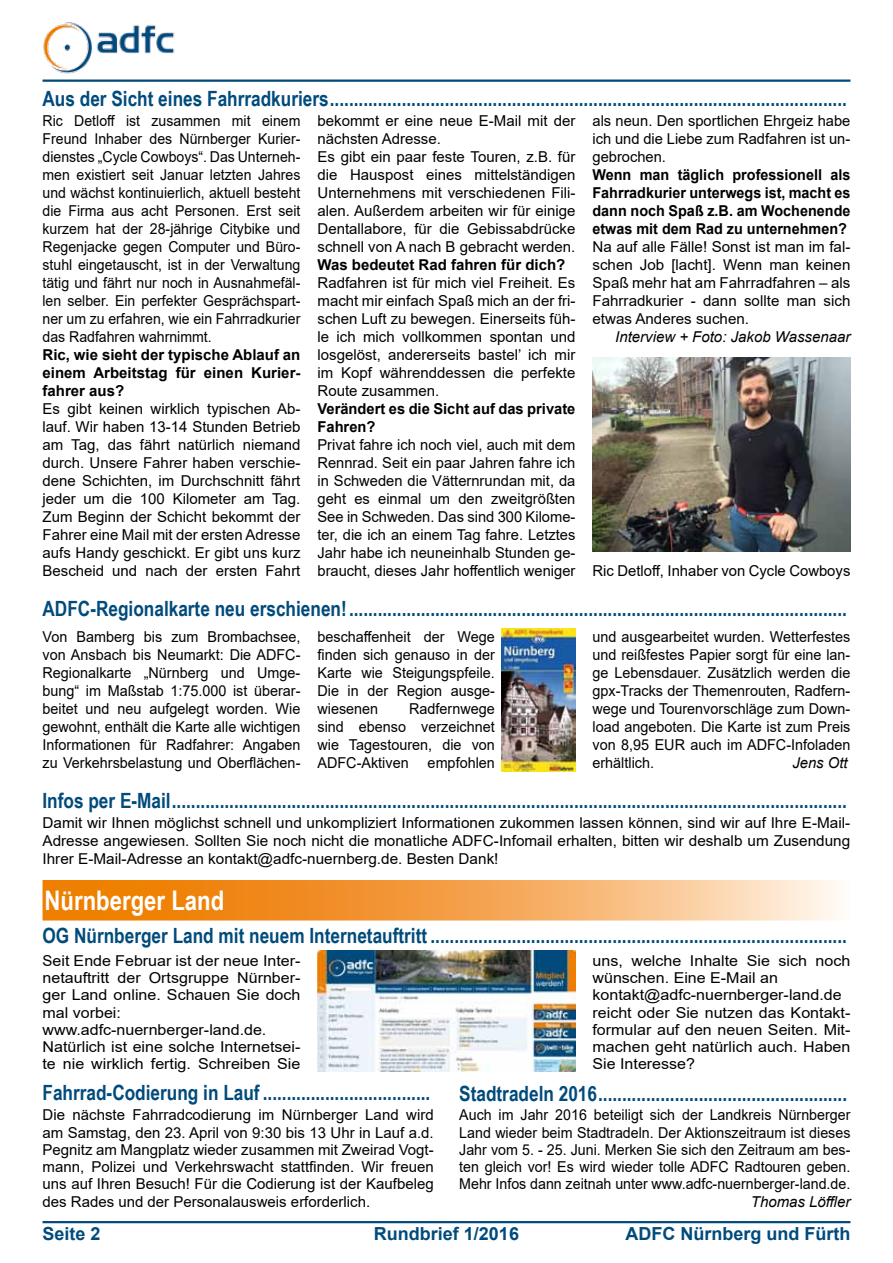
<style>
.page{position:relative;width:893px;height:1263px;background:#fff}
.page>*{position:absolute;margin:0;border:0;box-sizing:border-box;transform-origin:0 0}
.t1{font:700 27px "Arial Narrow";color:#fff}
.t2{font:700 21px "Arial Narrow";color:#004b7c}
.t3{font:700 18px "Arial";color:#004b7c}
.t4{font:15px/18px "Arial";color:#000;text-align:justify}
.t5{font:15px/18px "Arial";color:#000;text-align:justify;scale:.96 1}
.t6{font:15px/18px "Arial";color:#000;text-align:justify;scale:.94 1}
.t7{font:15px/17.2px "Arial";color:#000;text-align:justify;scale:.95 1}
.t8{font:15px/17.2px "Arial";color:#000;scale:1.07 1}
.t9{font:700 15px/18px "Arial";color:#000;text-align:justify}
.t10{font:700 15px/18px "Arial";color:#000;text-align:justify;scale:.96 1}
.t11{font:italic 15px "Arial";color:#000}
</style>
<div class="page">
<hr style="left:43px;top:1221px;width:807px;height:2px;background:#004b7c">
<hr style="left:43px;top:80px;width:807px;height:2px;background:#004b7c">
<img style="left:43px;top:22px;width:132px;height:52px">
<svg style="left:43px;top:880px;width:795px;height:40px;background:#f4a754"></svg>
<img style="left:317px;top:951px;width:258px;height:120px">
<img style="left:592px;top:358px;width:258px;height:193px">
<img style="left:501px;top:628px;width:74px;height:144px">
<h2 class="t2" style="left:43px;top:86px;width:806px">Aus der Sicht eines Fahrradkuriers............................................................................................................</h2>
<p class="t6" style="left:43px;top:112px;width:276px">Ric Detloff ist zusammen mit einem Freund Inhaber des Nürnberger Kurier&shy;dienstes „Cycle Cowboys“. Das Unterneh&shy;men existiert seit Januar letzten Jahres und wächst kontinuierlich, aktuell besteht die Firma aus acht Personen. Erst seit kurzem hat der 28-jährige Citybike und Regenjacke gegen Computer und Büro&shy;stuhl eingetauscht, ist in der Verwaltung tätig und fährt nur noch in Ausnahmefäl&shy;len selber. Ein perfekter Gesprächspart&shy;ner um zu erfahren, wie ein Fahrradkurier das Radfahren wahrnimmt.</p>
<p class="t9" style="left:43px;top:346px;width:259px">Ric, wie sieht der typische Ablauf an einem Arbeitstag für einen Kurier&shy;fahrer aus?</p>
<p class="t4" style="left:43px;top:400px;width:259px">Es gibt keinen wirklich typischen Ab&shy;lauf. Wir haben 13-14 Stunden Betrieb am Tag, das fährt natürlich niemand durch. Unsere Fahrer haben verschie&shy;dene Schichten, im Durchschnitt fährt jeder um die 100 Kilometer am Tag.<br>Zum Beginn der Schicht bekommt der Fahrer eine Mail mit der ersten Adresse aufs Handy geschickt. Er gibt uns kurz Bescheid und nach der ersten Fahrt</p>
<p class="t4" style="left:317px;top:112px;width:259px;text-align:left">bekommt er eine neue E-Mail mit der nächsten Adresse.<br>Es gibt ein paar feste Touren, z.B. für die Hauspost eines mittelständigen Unternehmens mit verschiedenen Fili&shy;alen. Außerdem arbeiten wir für einige Dentallabore, für die Gebissabdrücke schnell von A nach B gebracht werden.</p>
<p class="t9" style="left:317px;top:256px;width:249px">Was bedeutet Rad fahren für dich?</p>
<p class="t4" style="left:317px;top:274px;width:259px">Radfahren ist für mich viel Freiheit. Es macht mir einfach Spaß mich an der fri&shy;schen Luft zu bewegen. Einerseits füh&shy;le ich mich vollkommen spontan und losgelöst, andererseits bastel’ ich mir im Kopf währenddessen die perfekte Route zusammen.</p>
<p class="t9" style="left:317px;top:400px;width:259px">Verändert es die Sicht auf das private<br>Fahren?</p>
<p class="t4" style="left:317px;top:436px;width:259px">Privat fahre ich noch viel, auch mit dem Rennrad. Seit ein paar Jahren fahre ich in Schweden die Vätternrundan mit, da geht es einmal um den zweitgrößten See in Schweden. Das sind 300 Kilome&shy;ter, die ich an einem Tag fahre. Letztes Jahr habe ich neuneinhalb Stunden ge&shy;braucht, dieses Jahr hoffentlich weniger</p>
<p class="t4" style="left:592px;top:112px;width:259px">als neun. Den sportlichen Ehrgeiz habe ich und die Liebe zum Radfahren ist un&shy;gebrochen.</p>
<p class="t10" style="left:592px;top:166px;width:270px">Wenn man täglich professionell als Fahrradkurier unterwegs ist, macht es dann noch Spaß z.B. am Wochenende etwas mit dem Rad zu unternehmen?</p>
<p class="t4" style="left:592px;top:238px;width:259px">Na auf alle Fälle! Sonst ist man im fal&shy;schen Job [lacht]. Wenn man keinen Spaß mehr hat am Fahrradfahren – als Fahrradkurier - dann sollte man sich etwas Anderes suchen.</p>
<p class="t11" style="left:615px;top:327px;width:237px">Interview + Foto: Jakob Wassenaar</p>
<p class="t4" style="left:592px;top:562px;width:259px">Ric Detloff, Inhaber von Cycle Cowboys</p>
<h2 class="t2" style="left:43px;top:596px;width:806px">ADFC-Regionalkarte neu erschienen!........................................................................................................</h2>
<p class="t5" style="left:43px;top:628px;width:270px">Von Bamberg bis zum Brombachsee, von Ansbach bis Neumarkt: Die ADFC-Regionalkarte „Nürnberg und Umge&shy;bung“ im Maßstab 1:75.000 ist überar&shy;beitet und neu aufgelegt worden. Wie gewohnt, enthält die Karte alle wichtigen Informationen für Radfahrer: Angaben zu Verkehrsbelastung und Oberflächen-</p>
<p class="t5" style="left:317px;top:628px;width:186px">beschaffenheit der Wege finden sich genauso in der Karte wie Steigungspfeile.<br>Die in der Region ausge&shy;wiesenen</p>
<p class="t5" style="left:317px;top:700px;width:186px;text-indent:92px">Radfernwege sind ebenso verzeichnet wie Tagestouren, die von ADFC-Aktiven</p>
<p class="t5" style="left:428px;top:754px;width:72px">empfohlen</p>
<p class="t5" style="left:592px;top:628px;width:270px">und ausgearbeitet wurden. Wetterfestes und reißfestes Papier sorgt für eine lan&shy;ge Lebensdauer. Zusätzlich werden die gpx-Tracks der Themenrouten, Radfern&shy;wege und Tourenvorschläge zum Down&shy;load angeboten. Die Karte ist zum Preis von 8,95 EUR auch im ADFC-Infoladen erhältlich.</p>
<p class="t11" style="left:792px;top:753px;width:57px">Jens Ott</p>
<h2 class="t2" style="left:43px;top:789px;width:806px">Infos per E-Mail.............................................................................................................................................</h2>
<p class="t4" style="left:43px;top:813px;width:809px">Damit wir Ihnen möglichst schnell und unkompliziert Informationen zukommen lassen können, sind wir auf Ihre E-Mail-Adresse angewiesen. Sollten Sie noch nicht die monatliche ADFC-Infomail erhalten, bitten wir deshalb um Zusendung Ihrer E-Mail-Adresse an kontakt@adfc-nuernberg.de. Besten Dank!</p>
<h1 class="t1" style="left:45px;top:884px;width:181px">Nürnberger Land</h1>
<h2 class="t2" style="left:43px;top:923px;width:806px">OG Nürnberger Land mit neuem Internetauftritt .......................................................................................</h2>
<p class="t4" style="left:43px;top:952px;width:259px;line-height:17.2px;text-align:left">Seit Ende Februar ist der neue Inter&shy;netauftritt der Ortsgruppe Nürnber&shy;ger Land online. Schauen Sie doch mal vorbei: www.adfc-nuernberger-land.de.<br>Natürlich ist eine solche Internetsei&shy;te nie wirklich fertig. Schreiben Sie</p>
<p class="t8" style="left:592px;top:952px;width:243px">uns, welche Inhalte Sie sich noch wünschen. Eine E-Mail an kontakt@adfc-nuernberger-land.de reicht oder Sie nutzen das Kontakt&shy;formular auf den neuen Seiten. Mit&shy;machen geht natürlich auch. Haben<br>Sie Interesse?</p>
<h2 class="t2" style="left:459px;top:1082px;width:389px">Stadtradeln 2016....................................................</h2>
<p class="t7" style="left:459px;top:1106px;width:413px">Auch im Jahr 2016 beteiligt sich der Landkreis Nürnberger Land wieder beim Stadtradeln. Der Aktionszeitraum ist dieses Jahr vom 5. - 25. Juni. Merken Sie sich den Zeitraum am bes&shy;ten gleich vor! Es wird wieder tolle ADFC Radtouren geben.<br>Mehr Infos dann zeitnah unter www.adfc-nuernberger-land.de.</p>
<p class="t11" style="left:751px;top:1192px;width:101px">Thomas Löffler</p>
<h2 class="t2" style="left:43px;top:1081px;width:389px">Fahrrad-Codierung in Lauf ...................................</h2>
<p class="t4" style="left:43px;top:1106px;width:393px;line-height:17.2px">Die nächste Fahrradcodierung im Nürnberger Land wird am Samstag, den 23. April von 9:30 bis 13 Uhr in Lauf a.d.<br>Pegnitz am Mangplatz wieder zusammen mit Zweirad Vogt&shy;mann, Polizei und Verkehrswacht stattfinden. Wir freuen uns auf Ihren Besuch! Für die Codierung ist der Kaufbeleg des Rades und der Personalausweis erforderlich.</p>
<p class="t3" style="left:43px;top:1221px;width:60px">Seite 2</p>
<p class="t3" style="left:374px;top:1221px;width:147px">Rundbrief 1/2016</p>
<p class="t3" style="left:625px;top:1221px;width:226px">ADFC Nürnberg und Fürth</p>
</div>
